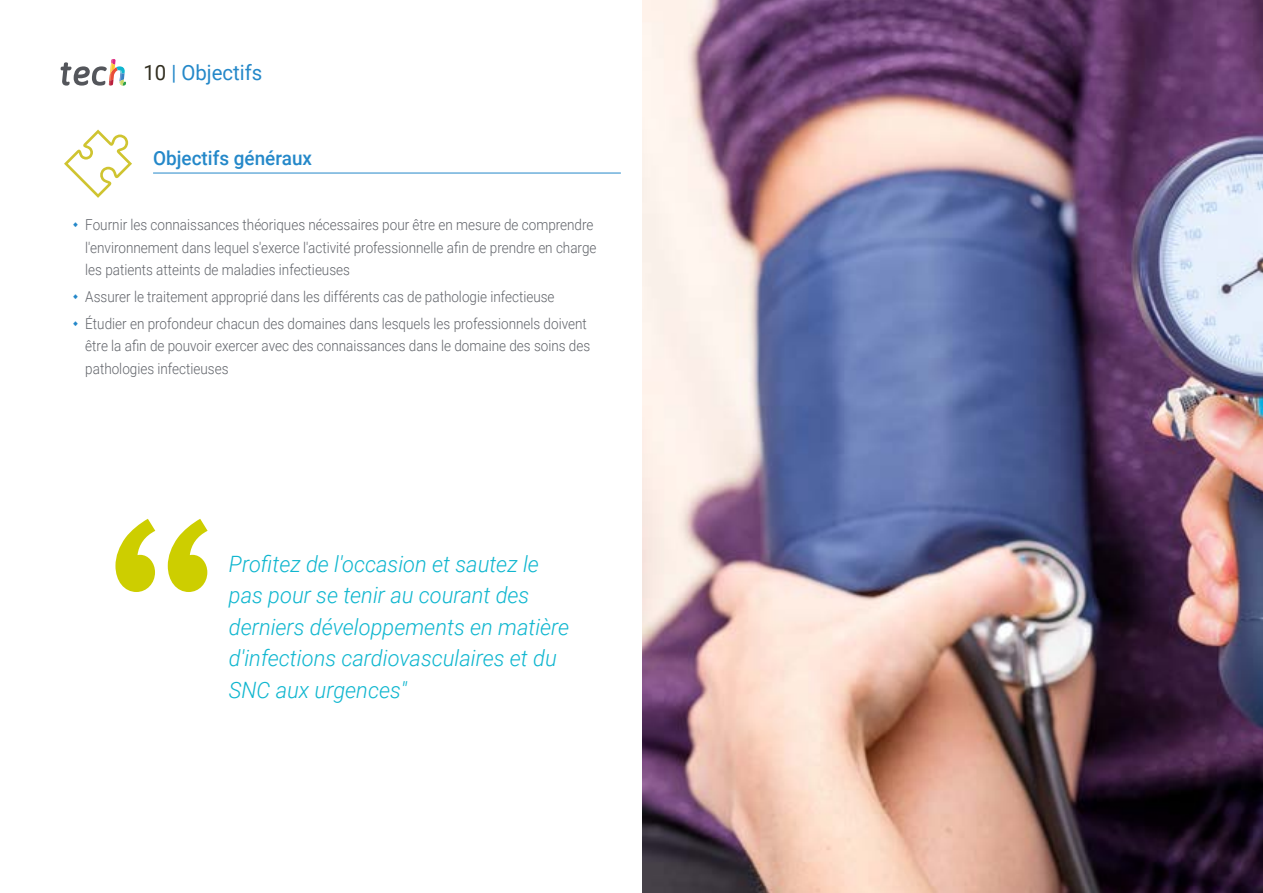
<style>
.page{position:relative;width:1263px;height:893px;background:#fff}
.page>*{position:absolute;margin:0;border:0;box-sizing:border-box;transform-origin:0 0}
.t1{font:italic 300 22.5px/31.5px "Roboto";color:#0fb6cf}
.t2{font:21px "Roboto";color:#2488c9}
.t3{font:500 19.5px "Roboto";color:#2488c9}
.t4{font:300 15px/22.5px "Roboto";color:#61646a;scale:.9 1}
.s1{color:#312e20}
</style>
<div class="page">
<svg style="left:61px;top:59px;width:65px;height:27px"></svg>
<hr style="left:153px;top:173px;width:468px;height:1px;background:#2488c9">
<svg style="left:64px;top:130px;width:68px;height:68px"></svg>
<img style="left:642px;top:0;width:621px;height:893px">
<svg style="left:115px;top:519px;width:93px;height:73px"></svg>
<h2 class="t2" style="left:144px;top:57px;width:120px"><span class="s1">10</span> | Objectifs</h2>
<h3 class="t3" style="left:153px;top:144px;width:160px">Objectifs généraux</h3>
<p class="t4" style="left:85px;top:213px;width:569px">Fournir les connaissances théoriques nécessaires pour être en mesure de comprendre l'environnement dans lequel s'exerce l'activité professionnelle afin de prendre en charge les patients atteints de maladies infectieuses</p>
<p class="t4" style="left:85px;top:283px;width:559px;line-height:26.7px">Assurer le traitement approprié dans les différents cas de pathologie infectieuse<br>Étudier en profondeur chacun des domaines dans lesquels les professionnels doivent</p>
<p class="t4" style="left:85px;top:334px;width:563px">être la afin de pouvoir exercer avec des connaissances dans le domaine des soins des pathologies infectieuses</p>
<h1 class="t1" style="left:229px;top:547px;width:342px">Profitez de l'occasion et sautez le pas pour se tenir au courant des derniers développements en matière d'infections cardiovasculaires et du<br>SNC aux urgences"</h1>
</div>
